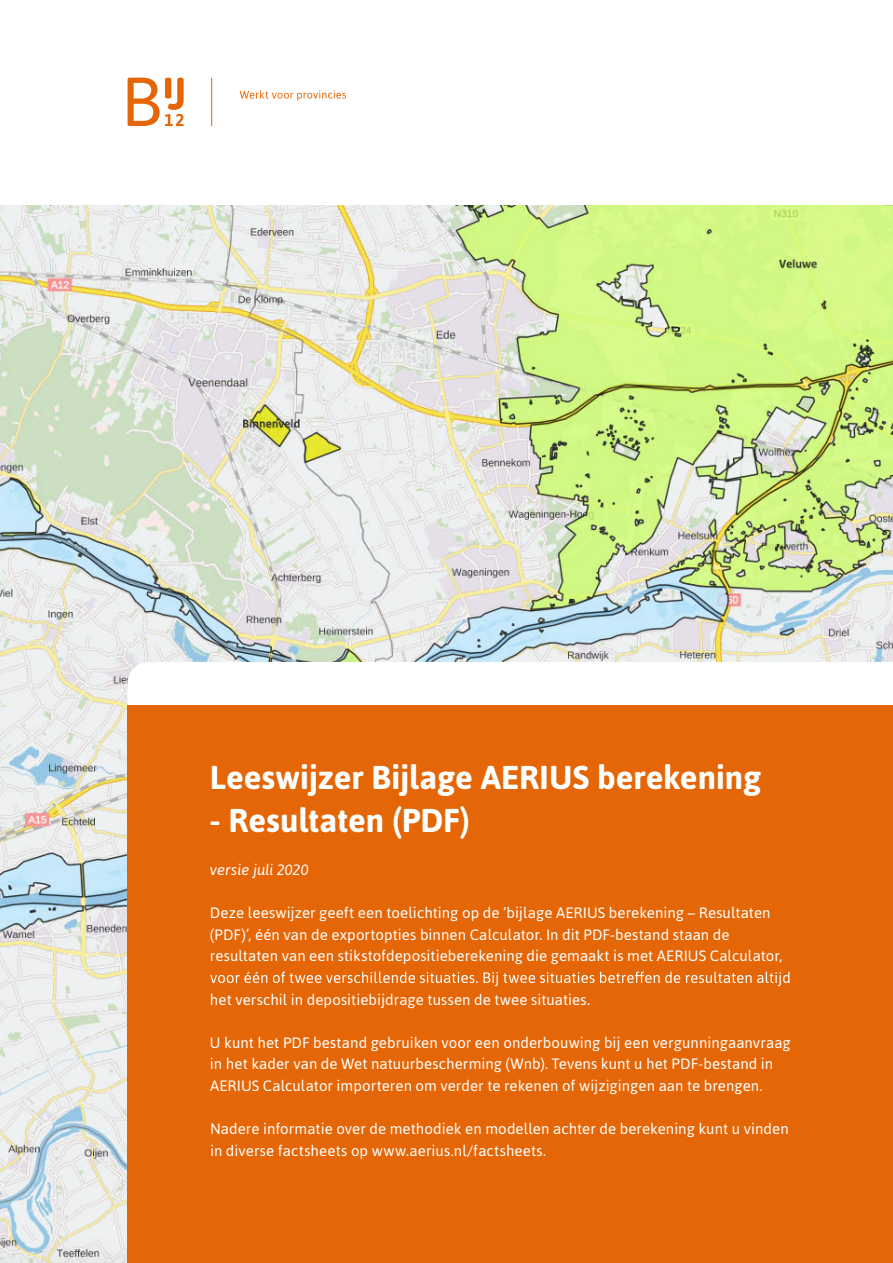
<style>
.page{position:relative;width:893px;height:1263px;background:#fff}
.page>*{position:absolute;margin:0;border:0;box-sizing:border-box;transform-origin:0 0}
.t1{font:700 33px "Asap";color:#fff}
.t2{font:15px/21.6px "Asap";letter-spacing:.005em;color:#fff}
.t3{font:italic 15px "Asap";color:#fff}
</style>
<div class="page">
<img style="left:0;top:206px;width:893px;height:1057px">
<svg style="left:128px;top:662px;width:765px;height:43px"></svg>
<div style="left:128px;top:705px;width:765px;height:558px;background:#e56606"></div>
<svg style="left:210px;top:971px;width:580px;height:15px"></svg>
<hr style="left:211px;top:78px;width:1px;height:48px;background:#e56606">
<svg style="left:240px;top:90px;width:106px;height:11px"></svg>
<svg style="left:128px;top:78px;width:56px;height:48px"></svg>
<h1 class="t1" style="left:210px;top:755px;width:553px">Leeswijzer Bijlage AERIUS berekening</h1>
<h1 class="t1" style="left:210px;top:798px;width:262px">- Resultaten (PDF)</h1>
<p class="t3" style="left:210px;top:860px;width:100px">versie juli 2020</p>
<p class="t2" style="left:210px;top:901px;width:574px">Deze leeswijzer geeft een toelichting op de ‘bijlage AERIUS berekening – Resultaten (PDF)’, één van de exportopties binnen Calculator. In dit PDF-bestand staan de resultaten van een stikstofdepositieberekening die gemaakt is met AERIUS Calculator,</p>
<p class="t2" style="left:210px;top:988px;width:382px">het verschil in depositiebijdrage tussen de twee situaties.</p>
<p class="t2" style="left:210px;top:1031px;width:582px">U kunt het PDF bestand gebruiken voor een onderbouwing bij een vergunningaanvraag in het kader van de Wet natuurbescherming (Wnb). Tevens kunt u het PDF-bestand in<br>AERIUS Calculator importeren om verder te rekenen of wijzigingen aan te brengen.</p>
<p class="t2" style="left:210px;top:1117px;width:580px">Nadere informatie over de methodiek en modellen achter de berekening kunt u vinden in diverse factsheets op www.aerius.nl/factsheets.</p>
</div>
